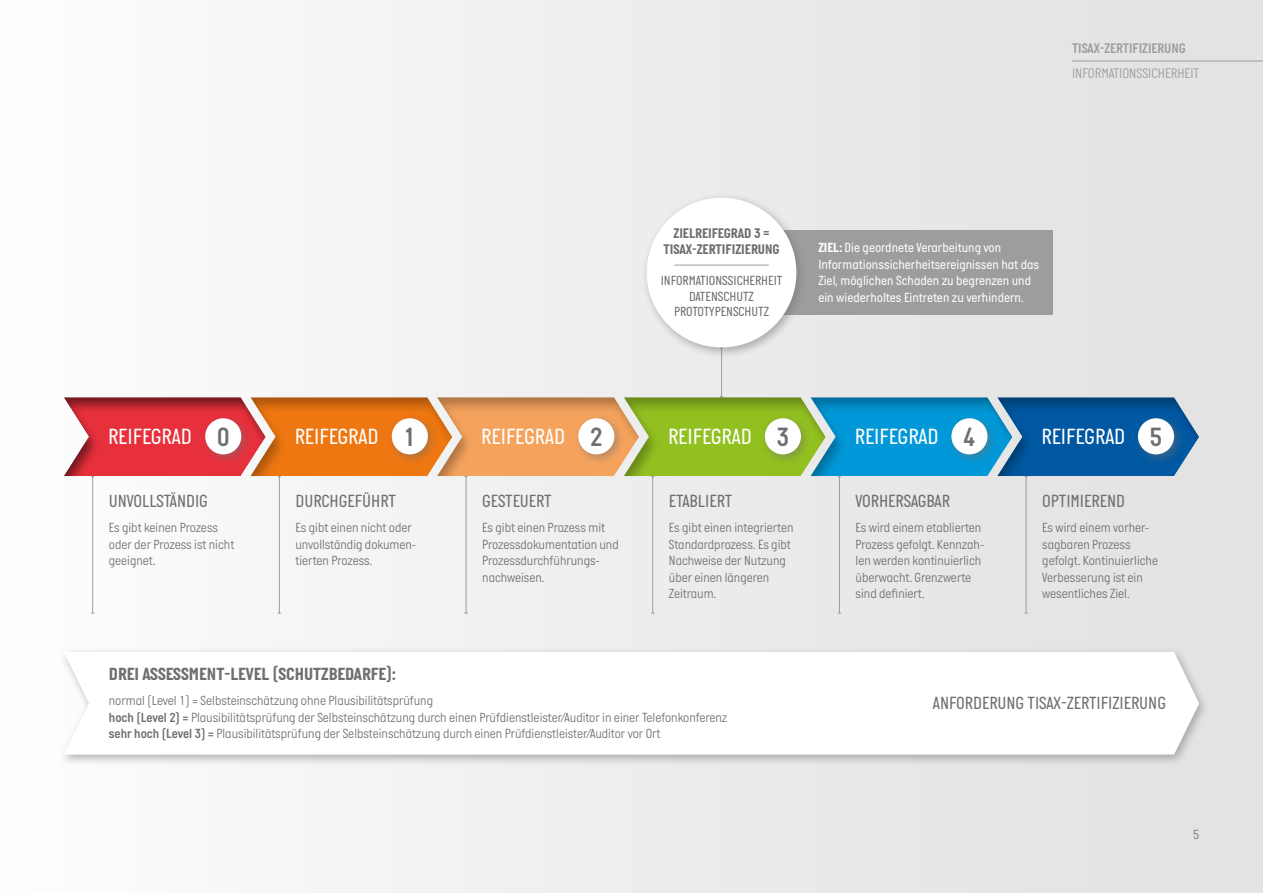
<style>
.page{position:relative;width:1263px;height:893px;background:#fff}
.page>*{position:absolute;margin:0;border:0;box-sizing:border-box;transform-origin:0 0}
.C_Copy{font:22.5px "Italian Plate No One";color:#fff}
.C_Copy-2{font:18px "Italian Plate No One";color:#706f6f}
.C_Copy-3{font:700 18px "Italian Plate No One";color:#706f6f}
.C_Copy-4{font:700 14.25px/15.6px "Italian Plate No One";color:#706f6f;text-align:center}
.C_Rubrik_Light{font:300 14.25px "Italian Plate No One";color:#9d9d9c}
.C_Rubrik_Demi{font:14.25px "Italian Plate No One D Bd";color:#9d9d9c}
.C_Copy-5{font:300 13.5px/16.5px "Italian Plate No One";color:#706f6f}
.C_Copy-6{font:13.5px/16.5px "Italian Plate No One";color:#fff}
.C_Copy-7{font:13.5px "Italian Plate No One";color:#706f6f}
.s1{font-weight:700}
.s2{font-family:"Italian Plate No One D Bd";font-size:27px;color:#706f6f}
.s3{font-family:"Italian Plate No One D Bd";font-weight:400}
</style>
<div class="page">
<div style="left:0;top:0;width:1263px;height:893px;background:linear-gradient(to right,#fdfdfd,#e0e0e0)"></div>
<hr style="left:721px;top:348px;width:1px;height:49px;background:#9d9d9c">
<div style="left:765px;top:230px;width:288px;height:85px;background:#9d9d9c"></div>
<hr style="left:279px;top:476px;width:1px;height:137px;background:#9d9d9c">
<hr style="left:466px;top:476px;width:1px;height:137px;background:#9d9d9c">
<hr style="left:652px;top:476px;width:1px;height:137px;background:#9d9d9c">
<hr style="left:839px;top:476px;width:1px;height:137px;background:#9d9d9c">
<hr style="left:92px;top:476px;width:1px;height:137px;background:#9d9d9c">
<hr style="left:1026px;top:476px;width:1px;height:137px;background:#9d9d9c">
<div style="left:51px;top:385px;width:229px;height:92px;background:#fbfbfb"></div>
<div style="left:238px;top:385px;width:229px;height:92px;background:#f5f5f5"></div>
<div style="left:425px;top:385px;width:228px;height:92px;background:#f0f0f0"></div>
<div style="left:611px;top:385px;width:230px;height:92px;background:#ececec"></div>
<div style="left:797px;top:385px;width:230px;height:92px;background:#e8e8e8"></div>
<svg style="left:64px;top:396px;width:920px;height:81px;background:#af8b60"></svg>
<div style="left:984px;top:385px;width:229px;height:92px;background:#706f6f;opacity:.5"></div>
<div style="left:387px;top:413px;width:52px;height:53px;background:#706f6f;opacity:.5"></div>
<div style="left:392px;top:418px;width:36px;height:36px;background:#fff;border-radius:50%"></div>
<div style="left:573px;top:413px;width:53px;height:53px;background:#706f6f;opacity:.5"></div>
<div style="left:578px;top:418px;width:36px;height:36px;background:#fff;border-radius:50%"></div>
<div style="left:760px;top:413px;width:52px;height:53px;background:#706f6f;opacity:.5"></div>
<div style="left:765px;top:418px;width:36px;height:36px;background:#fff;border-radius:50%"></div>
<div style="left:946px;top:413px;width:53px;height:53px;background:#706f6f;opacity:.5"></div>
<div style="left:951px;top:418px;width:36px;height:36px;background:#fff;border-radius:50%"></div>
<div style="left:1133px;top:413px;width:52px;height:53px;background:#706f6f;opacity:.5"></div>
<div style="left:1138px;top:418px;width:36px;height:36px;background:#fff;border-radius:50%"></div>
<div style="left:641px;top:192px;width:166px;height:166px;background:#706f6f;opacity:.5"></div>
<div style="left:647px;top:198px;width:149px;height:149px;background:#fff;border-radius:50%"></div>
<hr style="left:674px;top:265px;width:95px;height:1px;background:#9d9d9c">
<div style="left:60px;top:646px;width:1150px;height:120px;background:#706f6f;opacity:.5"></div>
<svg style="left:64px;top:652px;width:1135px;height:103px"></svg>
<hr style="left:1072px;top:61px;width:191px;height:1px;background:#9d9d9c">
<p class="C_Rubrik_Demi" style="left:1072px;top:41px;width:115px">TISAX-ZERTIFIZIERUNG</p>
<p class="C_Rubrik_Light" style="left:1072px;top:65px;width:129px">INFORMATIONSSICHERHEIT</p>
<p class="C_Copy-4" style="left:663px;top:226px;width:118px">ZIELREIFEGRAD 3 =<br>TISAX-ZERTIFIZIERUNG</p>
<p class="C_Copy-7" style="left:661px;top:273px;width:123px">INFORMATIONSSICHERHEIT</p>
<p class="C_Copy-7" style="left:689px;top:289px;width:66px">DATENSCHUTZ</p>
<p class="C_Copy-7" style="left:674px;top:304px;width:97px">PROTOTYPENSCHUTZ</p>
<p class="C_Copy-6" style="left:818px;top:240px;width:222px"><span class="s1">ZIEL:</span> Die geordnete Verarbeitung von Informationssicherheitsereignissen hat das Ziel, möglichen Schaden zu begrenzen und ein wiederholtes Eintreten zu verhindern.</p>
<p class="C_Copy" style="left:108px;top:425px;width:123px">REIFEGRAD <span class="s2">0</span></p>
<p class="C_Copy" style="left:295px;top:425px;width:123px">REIFEGRAD <span class="s2">1</span></p>
<p class="C_Copy" style="left:481px;top:425px;width:123px">REIFEGRAD <span class="s2">2</span></p>
<p class="C_Copy" style="left:668px;top:425px;width:123px">REIFEGRAD <span class="s2">3</span></p>
<p class="C_Copy" style="left:855px;top:425px;width:122px">REIFEGRAD <span class="s2">4</span></p>
<p class="C_Copy" style="left:1041px;top:425px;width:122px">REIFEGRAD <span class="s2">5</span></p>
<p class="C_Copy-2" style="left:109px;top:491px;width:101px">UNVOLLSTÄNDIG</p>
<p class="C_Copy-5" style="left:109px;top:520px;width:127px">Es gibt keinen Prozess oder der Prozess ist nicht geeignet.</p>
<p class="C_Copy-2" style="left:295px;top:491px;width:102px">DURCHGEFÜHRT</p>
<p class="C_Copy-5" style="left:295px;top:520px;width:122px">Es gibt einen nicht oder unvollständig dokumen&shy;tierten Prozess.</p>
<p class="C_Copy-2" style="left:482px;top:491px;width:71px">GESTEUERT</p>
<p class="C_Copy-5" style="left:482px;top:520px;width:138px">Es gibt einen Prozess mit<br>Prozessdokumentation und<br>Prozessdurchführungs&shy;nachweisen.</p>
<p class="C_Copy-2" style="left:669px;top:491px;width:65px">ETABLIERT</p>
<p class="C_Copy-5" style="left:669px;top:520px;width:126px">Es gibt einen integrierten<br>Standardprozess. Es gibt<br>Nachweise der Nutzung über einen längeren<br>Zeitraum.</p>
<p class="C_Copy-3" style="left:109px;top:665px;width:289px">DREI ASSESSMENT-LEVEL (SCHUTZBEDARFE):</p>
<p class="C_Copy-5" style="left:109px;top:693px;width:326px">normal (Level 1) = Selbsteinschätzung ohne Plausibilitätsprüfung</p>
<p class="C_Copy-5" style="left:109px;top:710px;width:620px"><span class="s3">hoch (Level 2) =</span> Plausibilitätsprüfung der Selbsteinschätzung durch einen Prüfdienstleister/Auditor in einer Telefonkonferenz</p>
<p class="C_Copy-5" style="left:109px;top:726px;width:553px"><span class="s3">sehr hoch (Level 3) =</span> Plausibilitätsprüfung der Selbsteinschätzung durch einen Prüfdienstleister/Auditor vor Ort</p>
<p class="C_Copy-2" style="left:855px;top:491px;width:96px">VORHERSAGBAR</p>
<p class="C_Copy-5" style="left:855px;top:520px;width:130px">Es wird einem etablierten<br>Prozess gefolgt. Kennzah&shy;len werden kontinuierlich überwacht. Grenzwerte sind definiert.</p>
<p class="C_Copy-2" style="left:1042px;top:491px;width:84px">OPTIMIEREND</p>
<p class="C_Copy-5" style="left:1042px;top:520px;width:117px">Es wird einem vorher&shy;sagbaren Prozess gefolgt. Kontinuierliche<br>Verbesserung ist ein wesentliches Ziel.</p>
<p class="C_Copy-2" style="left:933px;top:694px;width:235px">ANFORDERUNG TISAX-ZERTIFIZIERUNG</p>
<p class="C_Copy-5" style="left:1193px;top:827px;width:8px">5</p>
</div>
